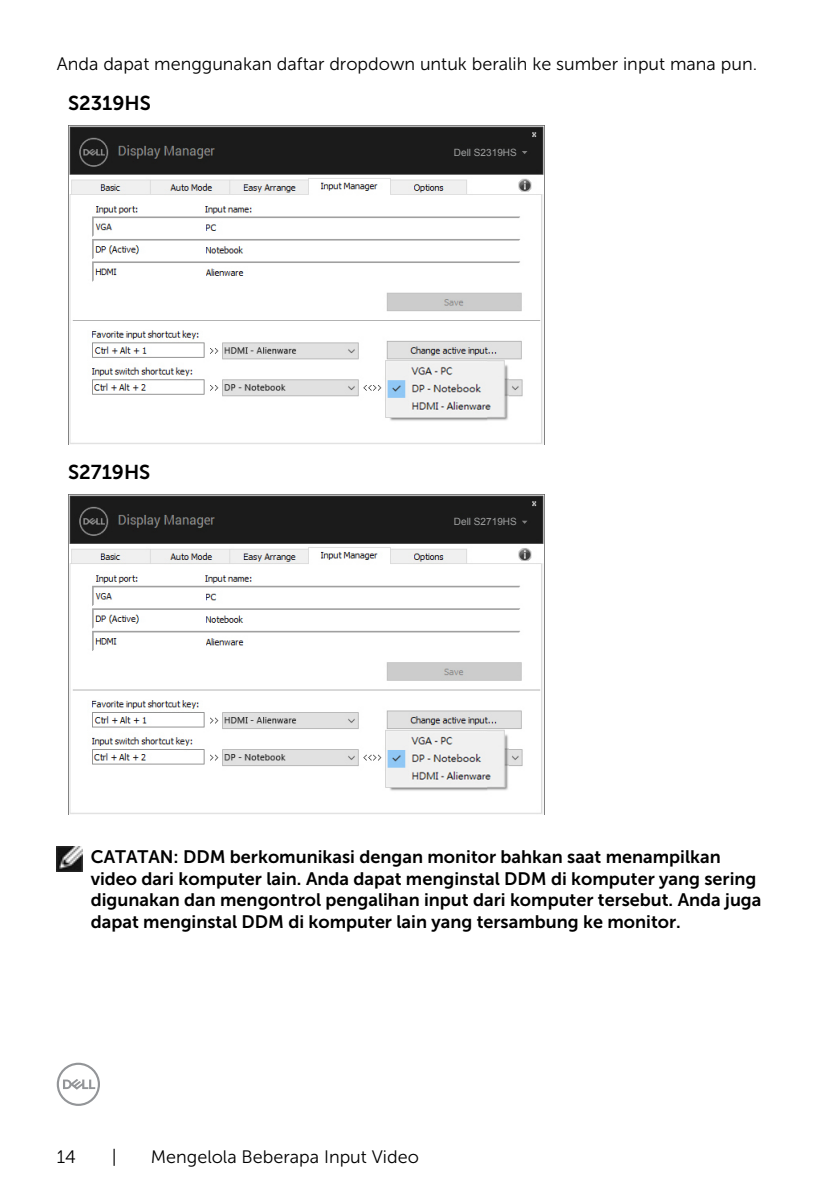
<style>
.page{position:relative;width:840px;height:1191px;background:#fff}
.page>*{position:absolute;margin:0;border:0;box-sizing:border-box;transform-origin:0 0}
.t1{font:20px "Museo Sans For Dell 700";color:#000}
.t2{font:18px/21.6px "Museo Sans For Dell 700";color:#000}
.t3{font:18px "Museo Sans For Dell 300";color:#000}
.t4{font:10px "Arial";color:#9fa0a0}
</style>
<div class="page">
<svg style="left:57px;top:1062px;width:43px;height:44px"></svg>
<img style="left:68px;top:125px;width:476px;height:320px">
<div style="left:451px;top:146px;width:67px;height:12px;background:#1b1b1b"></div>
<svg style="left:520px;top:149px;width:8px;height:6px"></svg>
<img style="left:68px;top:495px;width:476px;height:319px">
<div style="left:451px;top:516px;width:67px;height:11px;background:#1b1b1b"></div>
<svg style="left:520px;top:519px;width:8px;height:5px"></svg>
<svg style="left:521px;top:521px;width:6px;height:3px"></svg>
<img style="left:57px;top:846px;width:25px;height:25px">
<p class="t3" style="left:57px;top:54px;width:701px">Anda dapat menggunakan daftar dropdown untuk beralih ke sumber input mana pun.</p>
<p class="t1" style="left:68px;top:92px;width:84px">S2319HS</p>
<p class="t4" style="left:453px;top:146px;width:64px">Dell S2319HS</p>
<p class="t1" style="left:68px;top:461px;width:84px">S2719HS</p>
<p class="t4" style="left:453px;top:515px;width:64px">Dell S2719HS</p>
<p class="t2" style="left:91px;top:846px;width:671px">CATATAN: DDM berkomunikasi dengan monitor bahkan saat menampilkan video dari komputer lain. Anda dapat menginstal DDM di komputer yang sering digunakan dan mengontrol pengalihan input dari komputer tersebut. Anda juga dapat menginstal DDM di komputer lain yang tersambung ke monitor.</p>
<p class="t3" style="left:57px;top:1146px;width:21px">14</p>
<p class="t3" style="left:112px;top:1146px;width:6px">|</p>
<p class="t3" style="left:151px;top:1146px;width:269px">Mengelola Beberapa Input Video</p>
</div>
